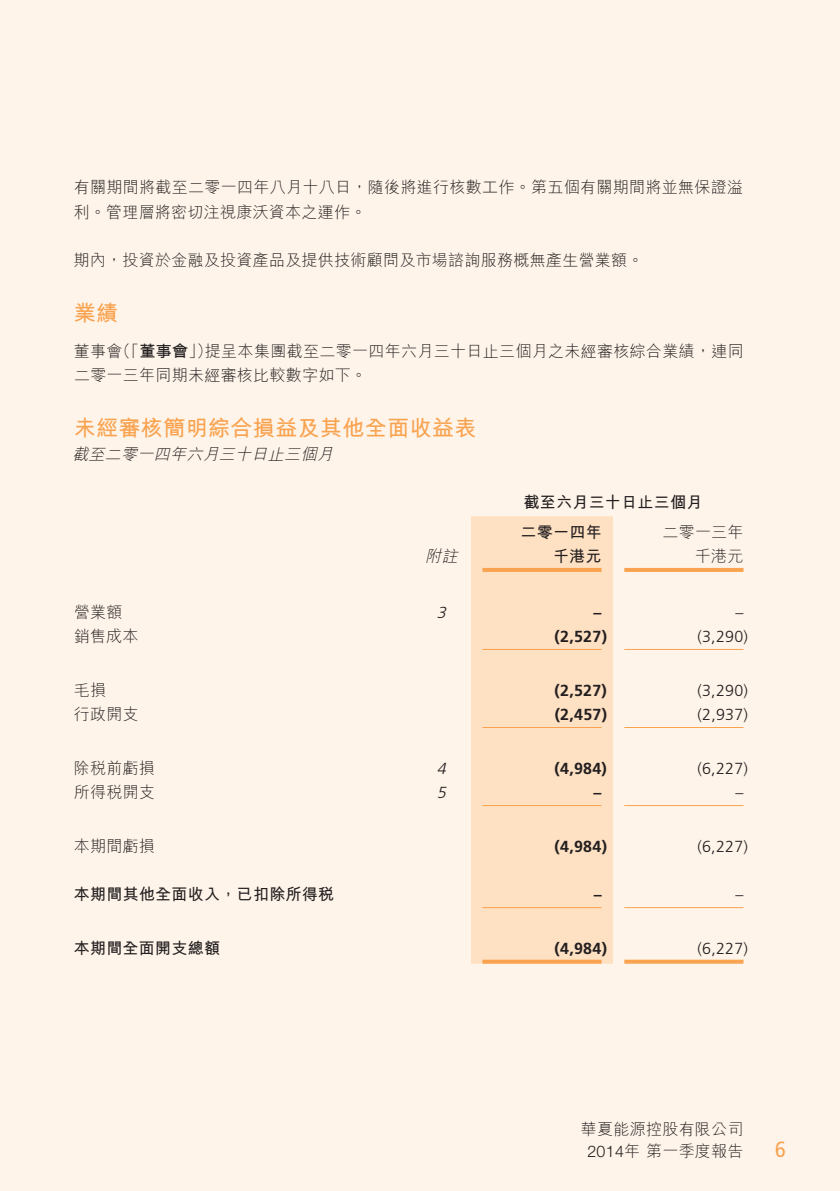
<style>
.page{position:relative;width:840px;height:1191px;background:#fff}
.page>*{position:absolute;margin:0;border:0;box-sizing:border-box;transform-origin:0 0}
.t1{font:700 22px "M Hei HK";letter-spacing:.015em;color:#f9a350}
.t2{font:condensed 22px "Frutiger LT Std";color:#f9a350}
.t3{font:300 16px/24px "M Hei HK";letter-spacing:.015em;color:#231f20}
.t4{font:700 16px "Frutiger LT Std";letter-spacing:.015em;color:#231f20}
.t5{font:300 16px "Frutiger LT Std";letter-spacing:.015em;color:#231f20}
.t6{font:700 16px/30px "M Hei HK";letter-spacing:.015em;color:#231f20}
.t7{font:italic 300 16px "M Hei HK";color:#231f20}
.t8{font:italic 300 16px "Frutiger LT Std";color:#231f20}
.s1{font-weight:700}
.s2{font-family:"Helvetica Neue LT Std"}
</style>
<div class="page">
<div style="left:0;top:0;width:839px;height:1191px;background:#fef4e9"></div>
<div style="left:471px;top:516px;width:141px;height:447px;background:#fee0c2"></div>
<hr style="left:482px;top:568px;width:119px;height:4px;background:#f9a350">
<hr style="left:624px;top:568px;width:119px;height:4px;background:#f9a350">
<hr style="left:482px;top:649px;width:119px;height:1px;background:#f9a350">
<hr style="left:624px;top:649px;width:119px;height:1px;background:#f9a350">
<hr style="left:482px;top:727px;width:119px;height:1px;background:#f9a350">
<hr style="left:624px;top:727px;width:119px;height:1px;background:#f9a350">
<hr style="left:482px;top:805px;width:119px;height:1px;background:#f9a350">
<hr style="left:624px;top:805px;width:119px;height:1px;background:#f9a350">
<hr style="left:482px;top:907px;width:119px;height:1px;background:#f9a350">
<hr style="left:624px;top:907px;width:119px;height:1px;background:#f9a350">
<svg style="left:482px;top:959px;width:119px;height:4px"></svg>
<svg style="left:624px;top:959px;width:119px;height:4px"></svg>
<p class="t3" style="left:73px;top:175px;width:670px">有關期間將截至二零一四年八月十八日，隨後將進行核數工作。第五個有關期間將並無保證溢利。管理層將密切注視康沃資本之運作。</p>
<p class="t3" style="left:74px;top:247px;width:571px">期內，投資於金融及投資產品及提供技術顧問及市場諮詢服務概無產生營業額。</p>
<h1 class="t1" style="left:74px;top:297px;width:46px">業績</h1>
<p class="t3" style="left:74px;top:338px;width:671px">董事會（「<span class="s1">董事會</span>」）提呈本集團截至二零一四年六月三十日止三個月之未經審核綜合業績，連同二零一三年同期未經審核比較數字如下。</p>
<h1 class="t1" style="left:74px;top:412px;width:404px">未經審核簡明綜合損益及其他全面收益表</h1>
<p class="t7" style="left:72px;top:443px;width:266px">截至二零一四年六月三十日止三個月</p>
<p class="t6" style="left:520px;top:486px;width:183px">截至六月三十日止三個月二零一四年</p>
<p class="t3" style="left:662px;top:520px;width:83px">二零一三年</p>
<p class="t7" style="left:425px;top:545px;width:39px">附註</p>
<p class="t6" style="left:552px;top:540px;width:50px">千港元</p>
<p class="t3" style="left:694px;top:544px;width:50px">千港元</p>
<p class="t3" style="left:74px;top:599px;width:50px">營業額</p>
<p class="t8" style="left:436px;top:603px;width:15px">3</p>
<p class="t4" style="left:593px;top:603px;width:9px">–</p>
<p class="t5" style="left:735px;top:603px;width:9px">–</p>
<p class="t3" style="left:74px;top:623px;width:66px">銷售成本</p>
<p class="t4" style="left:554px;top:627px;width:54px">(2,527)</p>
<p class="t5" style="left:697px;top:627px;width:52px">(3,290)</p>
<p class="t3" style="left:74px;top:677px;width:34px">毛損</p>
<p class="t4" style="left:554px;top:681px;width:54px">(2,527)</p>
<p class="t5" style="left:697px;top:681px;width:52px">(3,290)</p>
<p class="t3" style="left:74px;top:701px;width:66px">行政開支</p>
<p class="t4" style="left:554px;top:705px;width:54px">(2,457)</p>
<p class="t5" style="left:697px;top:705px;width:52px">(2,937)</p>
<p class="t3" style="left:74px;top:755px;width:83px">除稅前虧損</p>
<p class="t8" style="left:436px;top:759px;width:15px">4</p>
<p class="t4" style="left:554px;top:759px;width:54px">(4,984)</p>
<p class="t5" style="left:697px;top:759px;width:52px">(6,227)</p>
<p class="t3" style="left:74px;top:779px;width:83px">所得稅開支</p>
<p class="t8" style="left:436px;top:783px;width:15px">5</p>
<p class="t4" style="left:593px;top:783px;width:9px">–</p>
<p class="t5" style="left:735px;top:783px;width:9px">–</p>
<p class="t3" style="left:74px;top:833px;width:83px">本期間虧損</p>
<p class="t4" style="left:554px;top:837px;width:54px">(4,984)</p>
<p class="t5" style="left:697px;top:837px;width:52px">(6,227)</p>
<p class="t6" style="left:74px;top:878px;width:262px">本期間其他全面收入，已扣除所得稅</p>
<p class="t4" style="left:593px;top:885px;width:9px">–</p>
<p class="t5" style="left:735px;top:885px;width:9px">–</p>
<p class="t6" style="left:74px;top:932px;width:148px">本期間全面開支總額</p>
<p class="t4" style="left:554px;top:939px;width:54px">(4,984)</p>
<p class="t5" style="left:697px;top:939px;width:52px">(6,227)</p>
<p class="t3" style="left:580px;top:1117px;width:164px;line-height:21.8px;text-align:center">華夏能源控股有限公司<br><span class="s2">2014</span>年 第一季度報告</p>
<h1 class="t2" style="left:774px;top:1136px;width:12px">6</h1>
</div>
